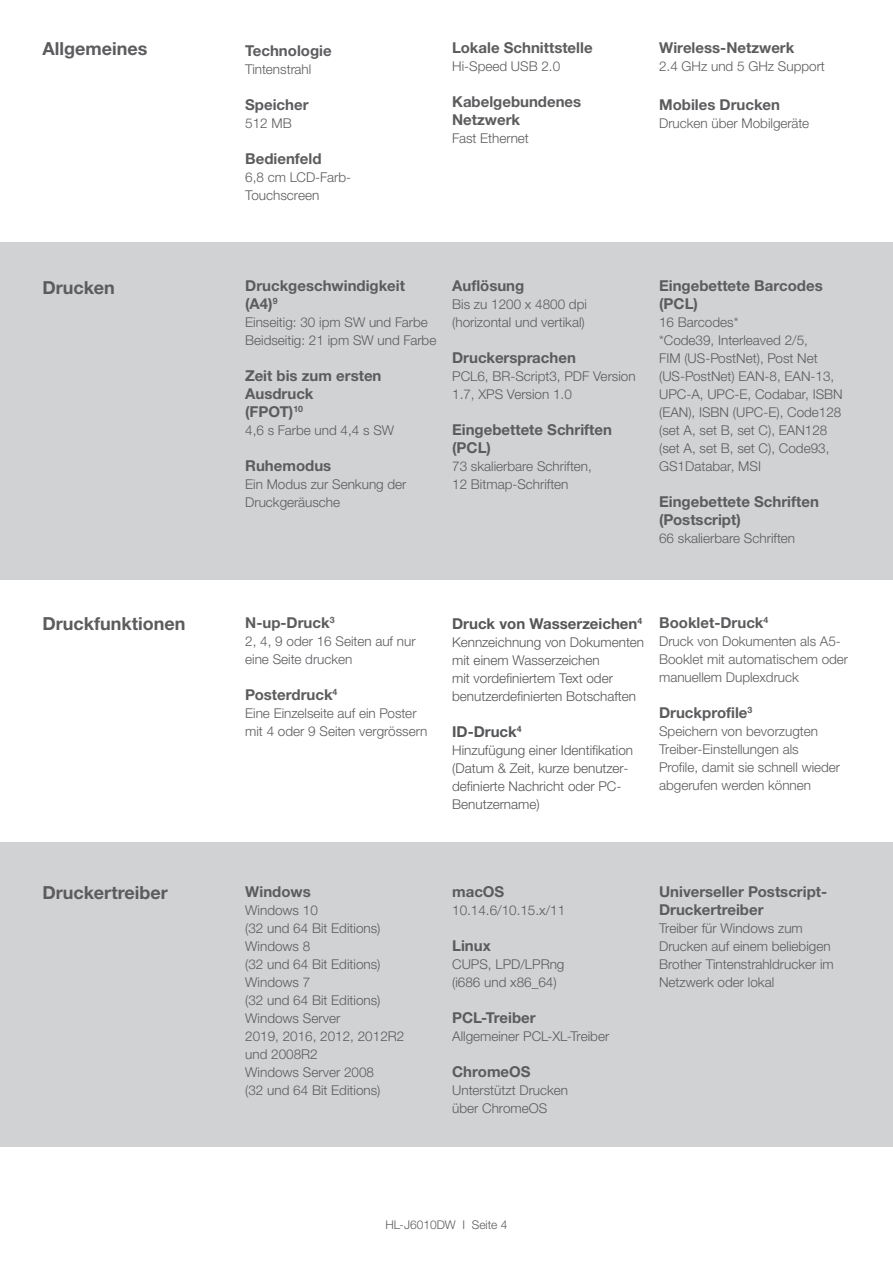
<style>
.page{position:relative;width:893px;height:1263px;background:#fff}
.page>*{position:absolute;margin:0;border:0;box-sizing:border-box;transform-origin:0 0}
.t1{font:700 18px "Helvetica Neue LTW1 G";color:#5c5c5f}
.t2{font:700 15px/18px "Helvetica Neue LTW1 G";color:#5c5c5f}
.t3{font:700 15px "Helvetica Neue LTW1 G";color:#555658}
.t4{font:300 13.5px/18px "Helvetica Neue LTW1 G";color:#5c5c5f}
.t5{font:300 13.5px/18px "Helvetica Neue LTW1 G";color:#555658}
.t6{font:300 12px "Helvetica Neue LTW1 G";color:#5c5c5f}
</style>
<div class="page">
<div style="left:0;top:242px;width:893px;height:337px;background:#d1d2d4"></div>
<div style="left:0;top:843px;width:893px;height:304px;background:#d1d2d4"></div>
<h1 class="t1" style="left:43px;top:38px;width:106px">Allgemeines</h1>
<p class="t2" style="left:245px;top:42px;width:88px">Technologie</p>
<p class="t4" style="left:245px;top:61px;width:68px">Tintenstrahl</p>
<p class="t2" style="left:245px;top:96px;width:65px">Speicher</p>
<p class="t4" style="left:245px;top:115px;width:48px">512 MB</p>
<p class="t2" style="left:245px;top:150px;width:78px">Bedienfeld</p>
<p class="t4" style="left:245px;top:169px;width:107px">6,8 cm LCD-Farb-<br>Touchscreen</p>
<p class="t2" style="left:452px;top:39px;width:142px">Lokale Schnittstelle</p>
<p class="t4" style="left:452px;top:57px;width:110px">Hi-Speed USB 2.0</p>
<p class="t2" style="left:452px;top:93px;width:131px">Kabelgebundenes<br>Netzwerk</p>
<p class="t4" style="left:452px;top:129px;width:78px">Fast Ethernet</p>
<p class="t2" style="left:659px;top:39px;width:137px">Wireless-Netzwerk</p>
<p class="t4" style="left:659px;top:57px;width:167px">2.4 GHz und 5 GHz Support</p>
<p class="t2" style="left:659px;top:96px;width:122px">Mobiles Drucken</p>
<p class="t4" style="left:659px;top:114px;width:152px">Drucken über Mobilgeräte</p>
<h1 class="t1" style="left:43px;top:276px;width:74px">Drucken</h1>
<p class="t2" style="left:245px;top:277px;width:161px">Druckgeschwindigkeit (A4)<sup>9</sup></p>
<p class="t4" style="left:245px;top:313px;width:193px">Einseitig: 30 ipm SW und Farbe<br>Beidseitig: 21 ipm SW und Farbe</p>
<p class="t2" style="left:245px;top:367px;width:138px">Zeit bis zum ersten<br>Ausdruck<br>(FPOT)<sup>10</sup></p>
<p class="t4" style="left:245px;top:421px;width:150px">4,6 s Farbe und 4,4 s SW</p>
<p class="t2" style="left:245px;top:457px;width:88px">Ruhemodus</p>
<p class="t4" style="left:245px;top:475px;width:163px">Ein Modus zur Senkung der<br>Druckgeräusche</p>
<p class="t2" style="left:452px;top:277px;width:74px">Auflösung</p>
<p class="t4" style="left:452px;top:295px;width:136px">Bis zu 1200 x 4800 dpi (horizontal und vertikal)</p>
<p class="t2" style="left:452px;top:349px;width:125px">Druckersprachen</p>
<p class="t4" style="left:452px;top:367px;width:185px">PCL6, BR-Script3, PDF Version<br>1.7, XPS Version 1.0</p>
<p class="t2" style="left:452px;top:421px;width:161px">Eingebettete Schriften (PCL)</p>
<p class="t4" style="left:452px;top:457px;width:141px">73 skalierbare Schriften,<br>12 Bitmap-Schriften</p>
<p class="t2" style="left:659px;top:277px;width:165px">Eingebettete Barcodes (PCL)</p>
<p class="t4" style="left:659px;top:313px;width:185px">16 Barcodes*<br>*Code39, Interleaved 2/5,<br>FIM (US-PostNet), Post Net (US-PostNet) EAN-8, EAN-13,<br>UPC-A, UPC-E, Codabar, ISBN (EAN), ISBN (UPC-E), Code128 (set A, set B, set C), EAN128 (set A, set B, set C), Code93,<br>GS1Databar, MSI</p>
<p class="t2" style="left:659px;top:493px;width:161px">Eingebettete Schriften (Postscript)</p>
<p class="t4" style="left:659px;top:529px;width:137px">66 skalierbare Schriften</p>
<h1 class="t1" style="left:43px;top:613px;width:145px">Druckfunktionen</h1>
<p class="t2" style="left:245px;top:614px;width:91px">N-up-Druck<sup>3</sup></p>
<p class="t4" style="left:245px;top:632px;width:172px">2, 4, 9 oder 16 Seiten auf nur eine Seite drucken</p>
<p class="t2" style="left:245px;top:686px;width:94px">Posterdruck<sup>4</sup></p>
<p class="t4" style="left:245px;top:704px;width:184px">Eine Einzelseite auf ein Poster mit 4 oder 9 Seiten vergrössern</p>
<p class="t3" style="left:452px;top:614px;width:192px">Druck von Wasserzeichen<sup>4</sup></p>
<p class="t5" style="left:452px;top:633px;width:193px">Kennzeichnung von Dokumenten mit einem Wasserzeichen<br>mit vordefiniertem Text oder benutzerdefinierten Botschaften</p>
<p class="t3" style="left:452px;top:722px;width:71px">ID-Druck<sup>4</sup></p>
<p class="t5" style="left:452px;top:741px;width:183px">Hinzufügung einer Identifikation (Datum &amp; Zeit, kurze benutzer&shy;definierte Nachricht oder PC-<br>Benutzername)</p>
<p class="t2" style="left:659px;top:614px;width:111px">Booklet-Druck<sup>4</sup></p>
<p class="t4" style="left:659px;top:632px;width:191px">Druck von Dokumenten als A5-<br>Booklet mit automatischem oder manuellem Duplexdruck</p>
<p class="t2" style="left:659px;top:704px;width:95px">Druckprofile<sup>3</sup></p>
<p class="t4" style="left:659px;top:722px;width:183px">Speichern von bevorzugten<br>Treiber-Einstellungen als<br>Profile, damit sie schnell wieder abgerufen werden können</p>
<h1 class="t1" style="left:43px;top:881px;width:127px">Druckertreiber</h1>
<p class="t2" style="left:245px;top:882px;width:67px">Windows</p>
<p class="t4" style="left:245px;top:901px;width:161px">Windows 10<br>(32 und 64 Bit Editions)<br>Windows 8<br>(32 und 64 Bit Editions)<br>Windows 7<br>(32 und 64 Bit Editions)<br>Windows Server<br>2019, 2016, 2012, 2012R2 und 2008R2<br>Windows Server 2008<br>(32 und 64 Bit Editions)</p>
<p class="t2" style="left:452px;top:882px;width:54px">macOS</p>
<p class="t4" style="left:452px;top:901px;width:115px">10.14.6/10.15.x/11</p>
<p class="t2" style="left:452px;top:936px;width:40px">Linux</p>
<p class="t4" style="left:452px;top:955px;width:114px">CUPS, LPD/LPRng (i686 und x86_64)</p>
<p class="t2" style="left:452px;top:1008px;width:85px">PCL-Treiber</p>
<p class="t4" style="left:452px;top:1027px;width:159px">Allgemeiner PCL-XL-Treiber</p>
<p class="t2" style="left:452px;top:1062px;width:80px">ChromeOS</p>
<p class="t4" style="left:452px;top:1081px;width:117px">Unterstützt Drucken über ChromeOS</p>
<p class="t2" style="left:659px;top:882px;width:170px">Universeller Postscript-<br>Druckertreiber</p>
<p class="t4" style="left:659px;top:919px;width:176px">Treiber für Windows zum<br>Drucken auf einem beliebigen<br>Brother Tintenstrahldrucker im<br>Netzwerk oder lokal</p>
<p class="t6" style="left:385px;top:1217px;width:123px">HL-J6010DW I Seite 4</p>
</div>
